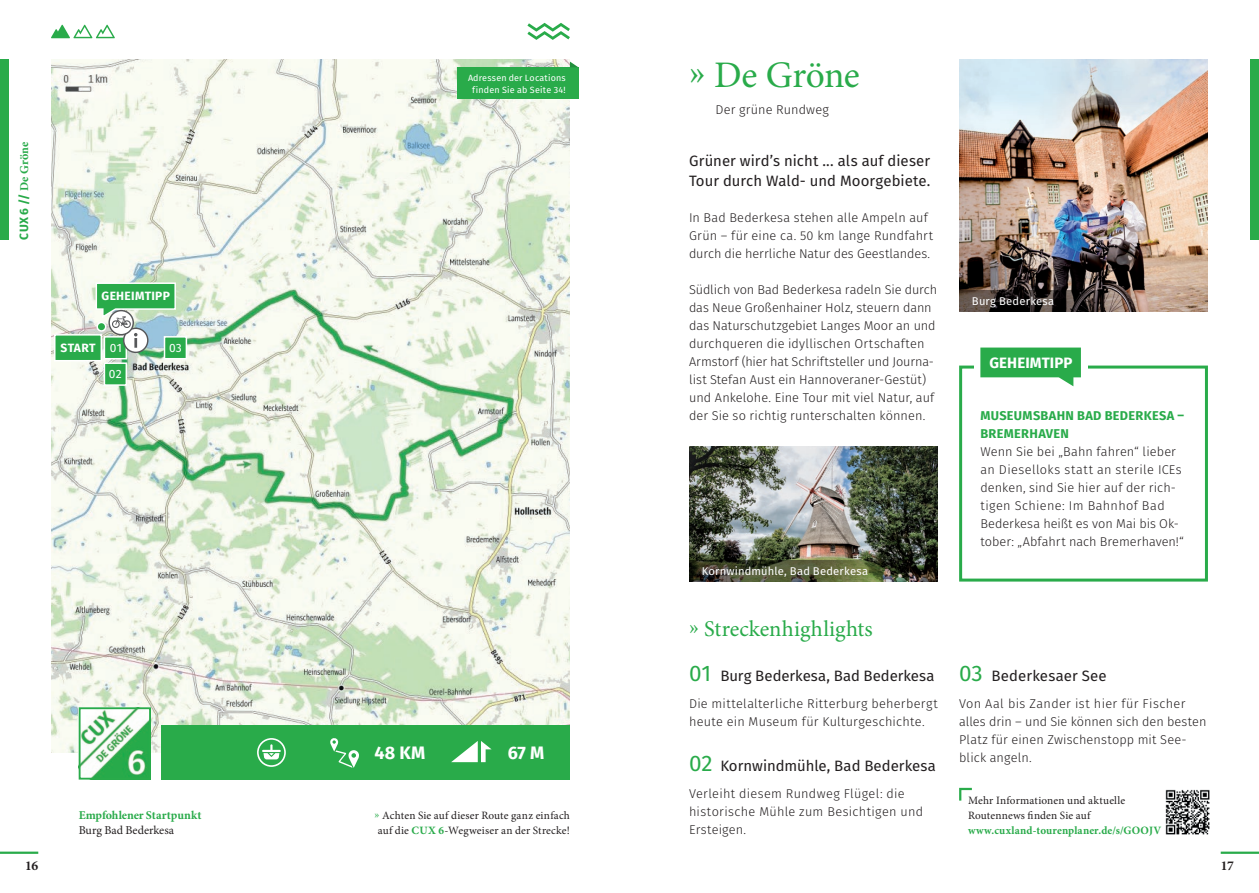
<style>
.page{position:relative;width:1259px;height:893px;background:#fff}
.page>*{position:absolute;margin:0;border:0;box-sizing:border-box;transform-origin:0 0}
.t1{font:37.5px "Minion Pro";letter-spacing:-.015em;color:#29ab4a}
.t2{font:22.5px "Minion Pro";color:#29ab4a}
.t3{font:22.5px "Fira Sans";color:#29ab4a}
.t4{font:700 18px "Fira Sans";color:#fff}
.t5{font:15px/19.8px "Fira Sans";letter-spacing:.005em;color:#231f20}
.t6{font:700 15px "Fira Sans";letter-spacing:.005em;color:#fff}
.t7{font:700 13.5px "Minion Pro";color:#231f20}
.t8{font:300 12.75px/18px "Fira Sans";letter-spacing:.01em;color:#231f20}
.t9{font:700 12.75px/18px "Fira Sans";letter-spacing:.025em;color:#29ab4a}
.t10{font:700 12px "Minion Pro";letter-spacing:.005em;color:#29ab4a}
.t11{font:12px "Minion Pro";letter-spacing:-.005em;color:#231f20}
.t12{font:700 12px "Fira Sans";letter-spacing:.025em;color:#fff}
.t13{font:12px "Fira Sans";color:#fff}
.t14{font:11.25px/15px "Minion Pro";letter-spacing:.01em;color:#231f20}
.t15{font:11.25px "Fira Sans";letter-spacing:.015em;color:#fff}
.t16{font:700 11.25px "Minion Pro";letter-spacing:.015em;color:#29ab4a}
.t17{font:9px/12px "Fira Sans";letter-spacing:.02em;color:#fff;text-align:center}
.s1{font-family:"Fira Sans"}
.s2{color:#29ab4a}
.s3{font-weight:700;color:#29ab4a}
</style>
<div class="page">
<img style="left:51px;top:60px;width:519px;height:693px">
<div style="left:162px;top:726px;width:408px;height:54px;background:#29ab4a"></div>
<div style="left:0;top:60px;width:9px;height:180px;background:#29ab4a"></div>
<div style="left:1250px;top:60px;width:9px;height:180px;background:#29ab4a"></div>
<img style="left:959px;top:60px;width:249px;height:252px">
<img style="left:82px;top:710px;width:66px;height:67px">
<div style="left:79px;top:707px;width:72px;height:73px;border:2px solid #29ab4a"></div>
<img style="left:689px;top:447px;width:249px;height:135px">
<svg style="left:689px;top:560px;width:200px;height:22px;background:#4e5436"></svg>
<svg style="left:959px;top:290px;width:180px;height:22px;background:#433935"></svg>
<svg style="left:51px;top:25px;width:64px;height:13px"></svg>
<div style="left:457px;top:67px;width:121px;height:32px;background:#29ab4a"></div>
<svg style="left:570px;top:62px;width:8px;height:5px"></svg>
<div style="left:959px;top:366px;width:249px;height:216px;border:3px solid #29ab4a"></div>
<div style="left:974px;top:348px;width:113px;height:29px;background:#fff"></div>
<svg style="left:980px;top:348px;width:101px;height:38px"></svg>
<svg style="left:527px;top:23px;width:43px;height:17px"></svg>
<div style="left:104px;top:362px;width:23px;height:24px;background:#29ab4a;border:2px solid #fff"></div>
<div style="left:164px;top:336px;width:23px;height:23px;background:#29ab4a;border:2px solid #fff"></div>
<hr style="left:0;top:852px;width:38px;height:2px;background:#29ab4a">
<hr style="left:1220px;top:852px;width:39px;height:2px;background:#29ab4a">
<svg style="left:959px;top:787px;width:13px;height:14px"></svg>
<img style="left:1165px;top:789px;width:45px;height:46px">
<svg style="left:53px;top:282px;width:124px;height:80px"></svg>
<svg style="left:330px;top:738px;width:29px;height:30px"></svg>
<svg style="left:257px;top:738px;width:29px;height:29px"></svg>
<svg style="left:451px;top:741px;width:40px;height:21px"></svg>
<p class="t10" style="left:16px;top:240px;width:99px;rotate:-90deg"><span class="s1">CUX 6 //</span> De Gröne</p>
<p class="t12" style="left:102px;top:286px;width:70px">GEHEIMTIPP</p>
<p class="t12" style="left:60px;top:338px;width:37px">START</p>
<p class="t13" style="left:110px;top:338px;width:14px">01</p>
<p class="t13" style="left:109px;top:365px;width:14px">02</p>
<p class="t13" style="left:169px;top:338px;width:14px">03</p>
<p class="t10" style="left:79px;top:806px;width:124px">Empfohlener Startpunkt</p>
<p class="t11" style="left:79px;top:822px;width:97px">Burg Bad Bederkesa</p>
<p class="t17" style="left:468px;top:71px;width:99px">Adressen der Locations finden Sie ab Seite 34!</p>
<h3 class="t4" style="left:374px;top:737px;width:52px">48 KM</h3>
<h3 class="t4" style="left:508px;top:737px;width:38px">67 M</h3>
<p class="t14" style="left:375px;top:807px;width:197px"><span class="s2">»</span> Achten Sie auf dieser Route ganz einfach auf die <span class="s3">CUX 6</span>-Wegweiser an der Strecke!</p>
<h1 class="t1" style="left:689px;top:50px;width:172px">» De Gröne</h1>
<p class="t8" style="left:715px;top:100px;width:115px">Der grüne Rundweg</p>
<p class="t5" style="left:689px;top:150px;width:243px">Grüner wird’s nicht ... als auf dieser<br>Tour durch Wald- und Moorgebiete.</p>
<p class="t8" style="left:689px;top:208px;width:246px">In Bad Bederkesa stehen alle Ampeln auf<br>Grün – für eine ca. 50 km lange Rundfahrt durch die herrliche Natur des Geestlandes.</p>
<p class="t8" style="left:689px;top:280px;width:250px">Südlich von Bad Bederkesa radeln Sie durch das Neue Großenhainer Holz, steuern dann das Naturschutzgebiet Langes Moor an und durchqueren die idyllischen Ortschaften Armstorf (hier hat Schriftsteller und Journa&shy;list Stefan Aust ein Hannoveraner-Gestüt) und Ankelohe. Eine Tour mit viel Natur, auf der Sie so richtig runterschalten können.</p>
<p class="t15" style="left:702px;top:563px;width:168px">Kornwindmühle, Bad Bederkesa</p>
<p class="t15" style="left:972px;top:293px;width:84px">Burg Bederkesa</p>
<p class="t6" style="left:989px;top:350px;width:84px">GEHEIMTIPP</p>
<p class="t9" style="left:980px;top:405px;width:205px">MUSEUMSBAHN BAD BEDERKESA –<br>BREMERHAVEN</p>
<p class="t8" style="left:980px;top:442px;width:205px">Wenn Sie bei „Bahn fahren“ lieber an Dieselloks statt an sterile ICEs denken, sind Sie hier auf der rich&shy;tigen Schiene: Im Bahnhof Bad Bederkesa heißt es von Mai bis Ok&shy;tober: „Abfahrt nach Bremerhaven!“</p>
<h2 class="t2" style="left:689px;top:613px;width:185px">» Streckenhighlights</h2>
<p class="t5" style="left:720px;top:665px;width:216px">Burg Bederkesa, Bad Bederkesa</p>
<h2 class="t3" style="left:689px;top:656px;width:24px">01</h2>
<p class="t5" style="left:991px;top:665px;width:117px">Bederkesaer See</p>
<h2 class="t3" style="left:959px;top:656px;width:25px">03</h2>
<p class="t8" style="left:689px;top:694px;width:250px">Die mittelalterliche Ritterburg beherbergt heute ein Museum für Kulturgeschichte.</p>
<h2 class="t3" style="left:689px;top:746px;width:25px">02</h2>
<p class="t5" style="left:720px;top:755px;width:217px">Kornwindmühle, Bad Bederkesa</p>
<p class="t8" style="left:689px;top:784px;width:236px">Verleiht diesem Rundweg Flügel: die historische Mühle zum Besichtigen und<br>Ersteigen.</p>
<p class="t8" style="left:959px;top:694px;width:249px">Von Aal bis Zander ist hier für Fischer alles drin – und Sie können sich den besten Platz für einen Zwischenstopp mit See&shy;blick angeln.</p>
<p class="t14" style="left:968px;top:792px;width:159px">Mehr Informationen und aktuelle<br>Routennews finden Sie auf</p>
<p class="t16" style="left:968px;top:822px;width:195px">www.cuxland-tourenplaner.de/s/GOOJV</p>
<p class="t7" style="left:25px;top:856px;width:15px">16</p>
<p class="t7" style="left:1220px;top:856px;width:15px">17</p>
</div>
